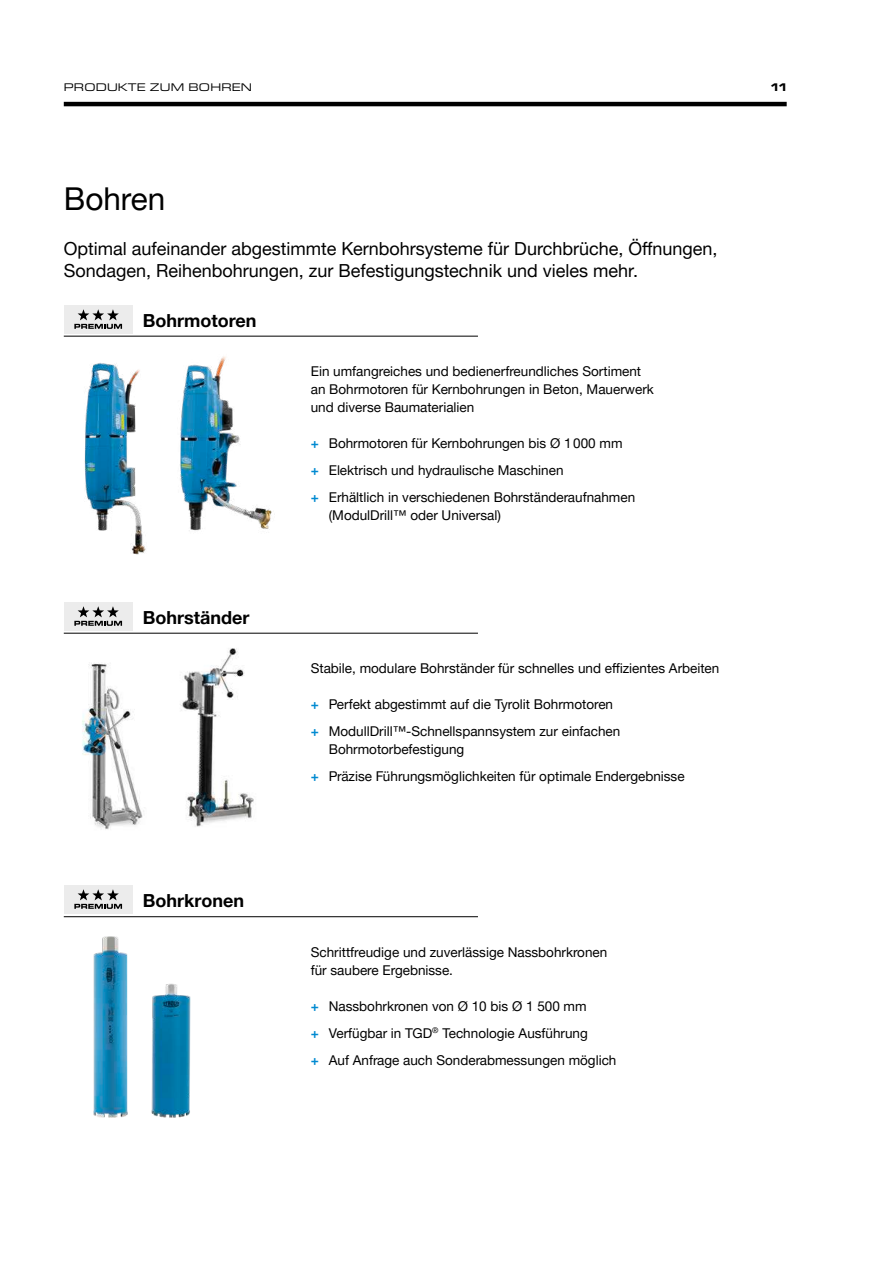
<style>
.page{position:relative;width:893px;height:1263px;background:#fff}
.page>*{position:absolute;margin:0;border:0;box-sizing:border-box;transform-origin:0 0}
.t1{font:31.5px "Helvetica Neue LTW1 G";color:#000}
.t2{font:18px/22.5px "Helvetica Neue LTW1 G";color:#000}
.t3{font:700 18px "Helvetica Neue LTW1 G";color:#000}
.t4{font:13.5px/27px "Helvetica Neue LTW1 G";color:#000}
.t5{font:expanded 11.25px "Eurostile Next W1 G";letter-spacing:.02em;color:#000}
.t6{font:700 expanded 11.25px "Eurostile Next W1 G";color:#000}
.s1{font-weight:700;color:#008ad1}
</style>
<div class="page">
<hr style="left:64px;top:102px;width:723px;height:4px;background:#000">
<img style="left:180px;top:356px;width:92px;height:175px">
<img style="left:84px;top:363px;width:62px;height:192px">
<img style="left:180px;top:648px;width:74px;height:179px">
<img style="left:82px;top:663px;width:62px;height:167px">
<img style="left:93px;top:936px;width:35px;height:182px">
<img style="left:151px;top:983px;width:40px;height:135px">
<hr style="left:64px;top:336px;width:414px;height:1px;background:#000">
<div style="left:64px;top:305px;width:69px;height:28px;background:#ececec"></div>
<svg style="left:74px;top:309px;width:48px;height:20px"></svg>
<hr style="left:64px;top:633px;width:414px;height:1px;background:#000">
<div style="left:64px;top:602px;width:69px;height:28px;background:#ececec"></div>
<svg style="left:74px;top:606px;width:48px;height:20px"></svg>
<hr style="left:64px;top:916px;width:414px;height:1px;background:#000">
<div style="left:64px;top:885px;width:69px;height:28px;background:#ececec"></div>
<svg style="left:74px;top:889px;width:48px;height:20px"></svg>
<p class="t5" style="left:64px;top:80px;width:190px">PRODUKTE ZUM BOHREN</p>
<p class="t6" style="left:771px;top:80px;width:17px">11</p>
<h1 class="t1" style="left:64px;top:179px;width:103px">Bohren</h1>
<h2 class="t2" style="left:64px;top:237px;width:655px">Optimal aufeinander abgestimmte Kernbohrsysteme für Durchbrüche, Öffnungen,<br>Sondagen, Reihenbohrungen, zur Befestigungstechnik und vieles mehr.</h2>
<h2 class="t3" style="left:143px;top:309px;width:115px">Bohrmotoren</h2>
<h2 class="t3" style="left:143px;top:606px;width:108px">Bohrständer</h2>
<h2 class="t3" style="left:143px;top:890px;width:103px">Bohrkronen</h2>
<p class="t4" style="left:311px;top:362px;width:345px;line-height:18px">Ein umfangreiches und bedienerfreundliches Sortiment an Bohrmotoren für Kernbohrungen in Beton, Mauerwerk und diverse Baumaterialien</p>
<p class="t4" style="left:311px;top:430px;width:326px"><span class="s1">+</span> Bohrmotoren für Kernbohrungen bis Ø 1000 mm<br><span class="s1">+</span> Elektrisch und hydraulische Maschinen<br><span class="s1">+</span> Erhältlich in verschiedenen Bohrständeraufnahmen</p>
<p class="t4" style="left:329px;top:502px;width:174px">(ModulDrill™ oder Universal)</p>
<p class="t4" style="left:311px;top:655px;width:410px">Stabile, modulare Bohrständer für schnelles und effizientes Arbeiten</p>
<p class="t4" style="left:311px;top:691px;width:311px"><span class="s1">+</span> Perfekt abgestimmt auf die Tyrolit Bohrmotoren <span class="s1">+</span> ModullDrill™-Schnellspannsystem zur einfachen</p>
<p class="t4" style="left:311px;top:736px;width:375px;text-indent:18px">Bohrmotorbefestigung<br><span class="s1">+</span> Präzise Führungsmöglichkeiten für optimale Endergebnisse</p>
<p class="t4" style="left:311px;top:943px;width:298px;line-height:18px">Schrittfreudige und zuverlässige Nassbohrkronen für saubere Ergebnisse.</p>
<p class="t4" style="left:311px;top:992px;width:307px"><span class="s1">+</span> Nassbohrkronen von Ø 10 bis Ø 1 500 mm<br><span class="s1">+</span> Verfügbar in TGD<sup>®</sup> Technologie Ausführung<br><span class="s1">+</span> Auf Anfrage auch Sonderabmessungen möglich</p>
</div>
